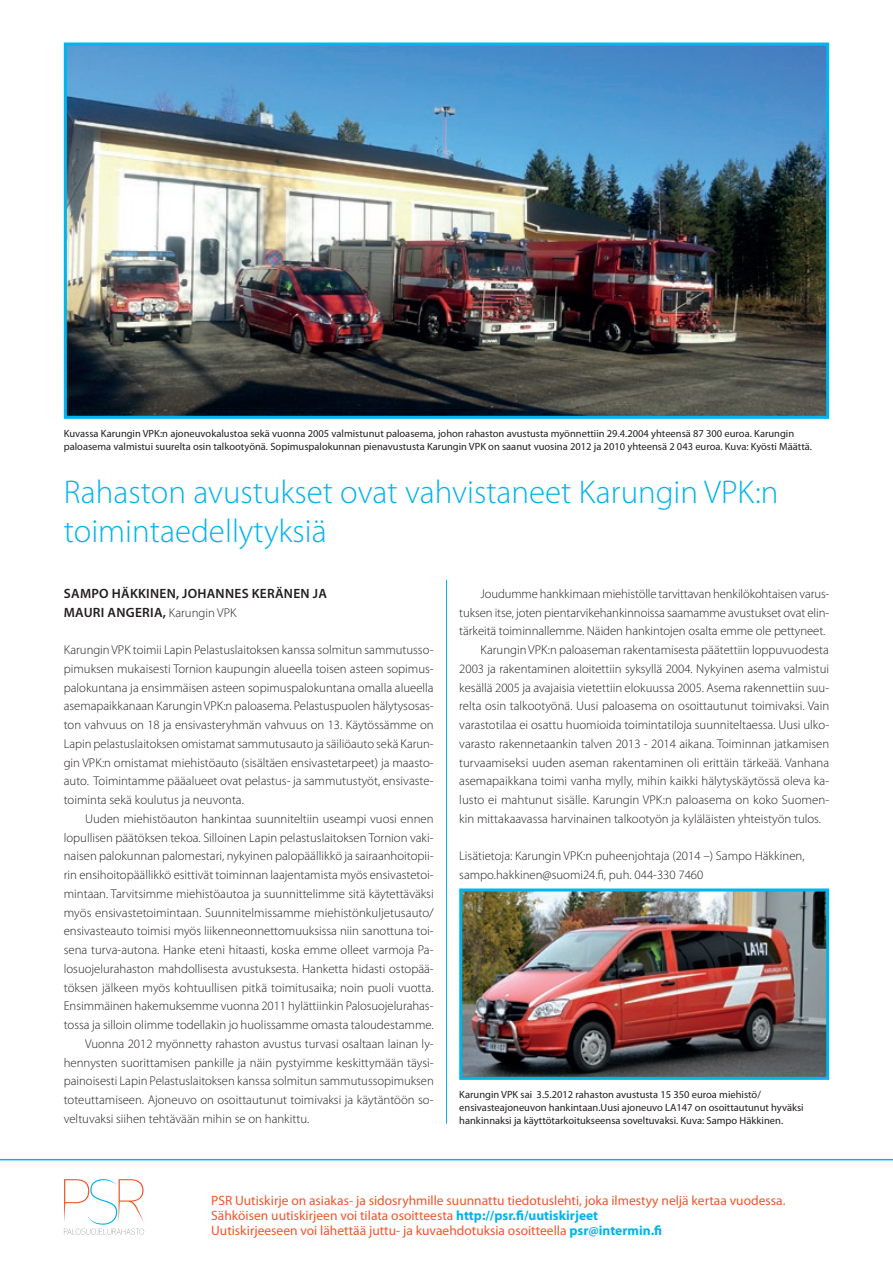
<style>
.page{position:relative;width:893px;height:1263px;background:#fff}
.page>*{position:absolute;margin:0;border:0;box-sizing:border-box;transform-origin:0 0}
.t1{font:300 33px/39.6px "Myriad Pro";color:#00b4ec}
.t2{font:13.5px/15px "Myriad Pro";color:#f1562a}
.t3{font:600 13.5px/18.8px "Myriad Pro";letter-spacing:.02em;color:#231f20}
.t4{font:300 12.75px/18.8px "Myriad Pro";color:#231f20;text-align:justify}
.t5{font:10.5px/12.6px "Myriad Pro";color:#231f20}
.s1{font-weight:300;font-size:12.75px}
.s2{font-weight:700;color:#00b4ec}
</style>
<div class="page">
<img style="left:463px;top:892px;width:362px;height:184px">
<div style="left:459px;top:888px;width:370px;height:192px;border:3px solid #00b4ec"></div>
<svg style="left:64px;top:1179px;width:80px;height:55px"></svg>
<hr style="left:446px;top:580px;width:1px;height:543px;background:#00b4ec">
<img style="left:68px;top:47px;width:757px;height:368px">
<div style="left:64px;top:43px;width:765px;height:376px;border:3px solid #00b4ec"></div>
<hr style="left:0;top:1159px;width:893px;height:1px;background:#00b4ec">
<p class="t5" style="left:64px;top:427px;width:750px">Kuvassa Karungin VPK:n ajoneuvokalustoa sekä vuonna 2005 valmistunut paloasema, johon rahaston avustusta myönnettiin 29.4.2004 yhteensä 87 300 euroa. Karungin paloasema valmistui suurelta osin talkootyönä. Sopimuspalokunnan pienavustusta Karungin VPK on saanut vuosina 2012 ja 2010 yhteensä 2 043 euroa. Kuva: Kyösti Määttä.</p>
<h1 class="t1" style="left:64px;top:472px;width:716px">Rahaston avustukset ovat vahvistaneet Karungin VPK:n toimintaedellytyksiä</h1>
<p class="t3" style="left:64px;top:584px;width:265px">SAMPO HÄKKINEN, JOHANNES KERÄNEN JA<br>MAURI ANGERIA, <span class="s1">Karungin VPK</span></p>
<p class="t4" style="left:64px;top:640px;width:371px">Karungin VPK toimii Lapin Pelastuslaitoksen kanssa solmitun sammutusso&shy;pimuksen mukaisesti Tornion kaupungin alueella toisen asteen sopimus&shy;palokuntana ja ensimmäisen asteen sopimuspalokuntana omalla alueella asemapaikkanaan Karungin VPK:n paloasema. Pelastuspuolen hälytysosas&shy;ton vahvuus on 18 ja ensivasteryhmän vahvuus on 13. Käytössämme on Lapin pelastuslaitoksen omistamat sammutusauto ja säiliöauto sekä Karun&shy;gin VPK:n omistamat miehistöauto (sisältäen ensivastetarpeet) ja maasto&shy;auto. Toimintamme pääalueet ovat pelastus- ja sammutustyöt, ensivaste&shy;toiminta sekä koulutus ja neuvonta.</p>
<p class="t4" style="left:85px;top:809px;width:350px">Uuden miehistöauton hankintaa suunniteltiin useampi vuosi ennen</p>
<p class="t4" style="left:64px;top:828px;width:371px">lopullisen päätöksen tekoa. Silloinen Lapin pelastuslaitoksen Tornion vaki-</p>
<p class="t4" style="left:64px;top:847px;width:371px">naisen palokunnan palomestari, nykyinen palopäällikkö ja sairaanhoitopii-</p>
<p class="t4" style="left:64px;top:865px;width:371px">rin ensihoitopäällikkö esittivät toiminnan laajentamista myös ensivastetoi-</p>
<p class="t4" style="left:64px;top:884px;width:371px">mintaan. Tarvitsimme miehistöautoa ja suunnittelimme sitä käytettäväksi</p>
<p class="t4" style="left:64px;top:903px;width:372px">myös ensivastetoimintaan. Suunnitelmissamme miehistönkuljetusauto/</p>
<p class="t4" style="left:64px;top:922px;width:371px">ensivasteauto toimisi myös liikenneonnettomuuksissa niin sanottuna toi-</p>
<p class="t4" style="left:64px;top:940px;width:371px">sena turva-autona. Hanke eteni hitaasti, koska emme olleet varmoja Pa-</p>
<p class="t4" style="left:64px;top:959px;width:371px">losuojelurahaston mahdollisesta avustuksesta. Hanketta hidasti ostopää-</p>
<p class="t4" style="left:64px;top:978px;width:371px">töksen jälkeen myös kohtuullisen pitkä toimitusaika; noin puoli vuotta.</p>
<p class="t4" style="left:64px;top:997px;width:371px">Ensimmäinen hakemuksemme vuonna 2011 hylättiinkin Palosuojelurahas-</p>
<p class="t4" style="left:64px;top:1015px;width:371px">tossa ja silloin olimme todellakin jo huolissamme omasta taloudestamme.</p>
<p class="t4" style="left:85px;top:1034px;width:350px">Vuonna 2012 myönnetty rahaston avustus turvasi osaltaan lainan ly-</p>
<p class="t4" style="left:64px;top:1053px;width:371px">hennysten suorittamisen pankille ja näin pystyimme keskittymään täysi-</p>
<p class="t4" style="left:64px;top:1072px;width:372px">painoisesti Lapin Pelastuslaitoksen kanssa solmitun sammutussopimuksen</p>
<p class="t4" style="left:64px;top:1090px;width:371px">toteuttamiseen. Ajoneuvo on osoittautunut toimivaksi ja käytäntöön so-</p>
<p class="t4" style="left:64px;top:1109px;width:247px">veltuvaksi siihen tehtävään mihin se on hankittu.</p>
<p class="t4" style="left:480px;top:584px;width:350px">Joudumme hankkimaan miehistölle tarvittavan henkilökohtaisen varus-</p>
<p class="t4" style="left:459px;top:603px;width:371px">tuksen itse, joten pientarvikehankinnoissa saamamme avustukset ovat elin-</p>
<p class="t4" style="left:459px;top:622px;width:368px">tärkeitä toiminnallemme. Näiden hankintojen osalta emme ole pettyneet.</p>
<p class="t4" style="left:480px;top:640px;width:350px">Karungin VPK:n paloaseman rakentamisesta päätettiin loppuvuodesta</p>
<p class="t4" style="left:459px;top:659px;width:371px">2003 ja rakentaminen aloitettiin syksyllä 2004. Nykyinen asema valmistui</p>
<p class="t4" style="left:459px;top:678px;width:371px">kesällä 2005 ja avajaisia vietettiin elokuussa 2005. Asema rakennettiin suu-</p>
<p class="t4" style="left:459px;top:697px;width:371px">relta osin talkootyönä. Uusi paloasema on osoittautunut toimivaksi. Vain</p>
<p class="t4" style="left:459px;top:715px;width:371px">varastotilaa ei osattu huomioida toimintatiloja suunniteltaessa. Uusi ulko-</p>
<p class="t4" style="left:459px;top:734px;width:371px">varasto rakennetaankin talven 2013 - 2014 aikana. Toiminnan jatkamisen</p>
<p class="t4" style="left:459px;top:753px;width:371px">turvaamiseksi uuden aseman rakentaminen oli erittäin tärkeää. Vanhana</p>
<p class="t4" style="left:459px;top:772px;width:371px">asemapaikkana toimi vanha mylly, mihin kaikki hälytyskäytössä oleva ka-</p>
<p class="t4" style="left:459px;top:790px;width:371px">lusto ei mahtunut sisälle. Karungin VPK:n paloasema on koko Suomen-</p>
<p class="t4" style="left:459px;top:809px;width:363px">kin mittakaavassa harvinainen talkootyön ja kyläläisten yhteistyön tulos.</p>
<p class="t4" style="left:459px;top:847px;width:347px">Lisätietoja: Karungin VPK:n puheenjohtaja (2014 –) Sampo Häkkinen, sampo.hakkinen@suomi24.fi, puh. 044-330 7460</p>
<p class="t5" style="left:459px;top:1088px;width:346px">Karungin VPK sai 3.5.2012 rahaston avustusta 15 350 euroa miehistö/ ensivasteajoneuvon hankintaan.Uusi ajoneuvo LA147 on osoittautunut hyväksi hankinnaksi ja käyttötarkoitukseensa soveltuvaksi. Kuva: Sampo Häkkinen.</p>
<p class="t2" style="left:211px;top:1192px;width:576px">PSR Uutiskirje on asiakas- ja sidosryhmille suunnattu tiedotuslehti, joka ilmestyy neljä kertaa vuodessa.<br>Sähköisen uutiskirjeen voi tilata osoitteesta <span class="s2">http://psr.fi/uutiskirjeet<br></span>Uutiskirjeeseen voi lähettää juttu- ja kuvaehdotuksia osoitteella <span class="s2">psr@intermin.fi</span></p>
</div>
